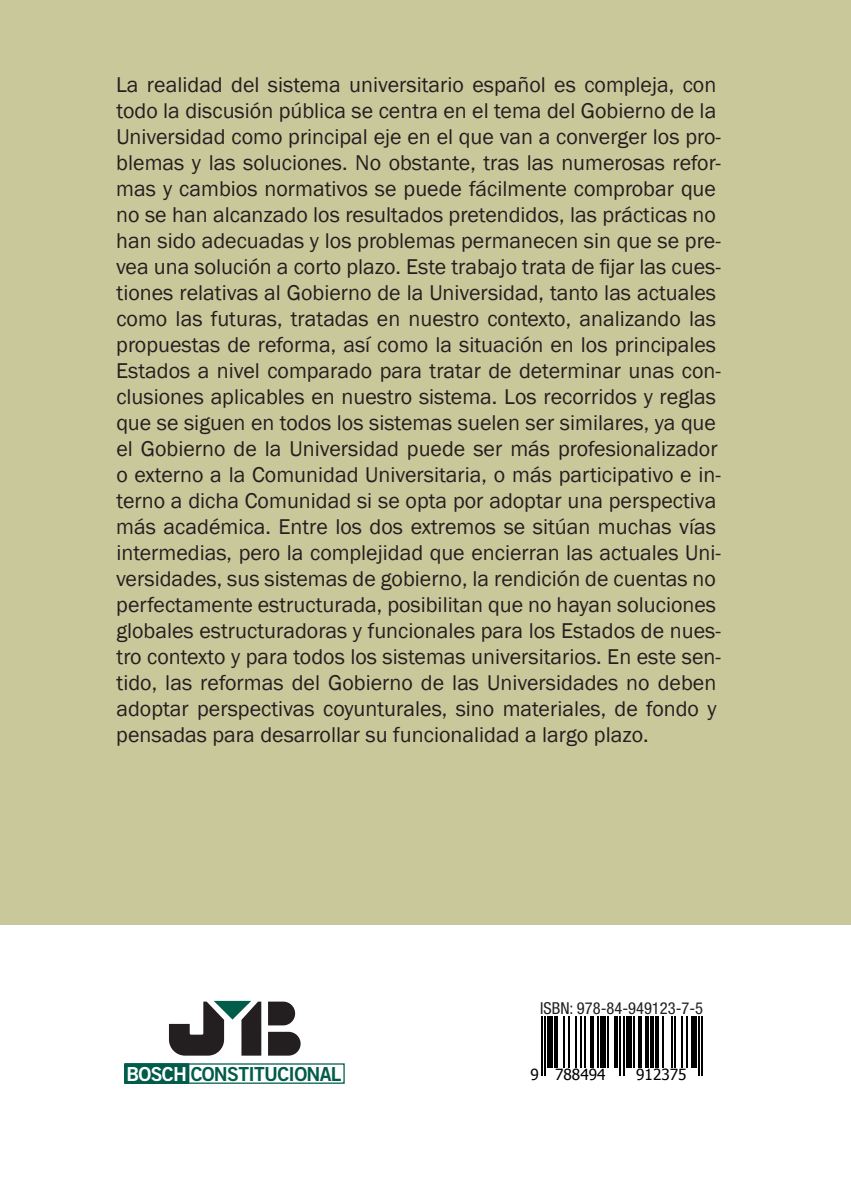
<style>
.page{position:relative;width:851px;height:1191px;background:#fff}
.page>*{position:absolute;margin:0;border:0;box-sizing:border-box;transform-origin:0 0}
.t1{font:22px/26px "Franklin Gothic";color:#231f20}
.t2{font:19.4px "Trade Gothic LT Std Bd 2";letter-spacing:-.035em;color:#015c4a}
.t3{font:condensed 16.6px "Helvetica Neue LT Std";color:#231f20}
.t4{font:15.4px "Tahoma";color:#000001}
.s1{color:#fff}
</style>
<div class="page">
<hr style="left:541px;top:1016px;width:1px;height:59px;background:#000001">
<hr style="left:544px;top:1016px;width:2px;height:59px;background:#000001">
<div style="left:548px;top:1016px;width:5px;height:51px;background:#000001"></div>
<hr style="left:554px;top:1016px;width:4px;height:51px;background:#000001">
<hr style="left:563px;top:1016px;width:2px;height:51px;background:#000001">
<hr style="left:568px;top:1016px;width:2px;height:51px;background:#000001">
<hr style="left:575px;top:1016px;width:1px;height:51px;background:#000001">
<hr style="left:580px;top:1016px;width:2px;height:51px;background:#000001">
<hr style="left:583px;top:1016px;width:2px;height:51px;background:#000001">
<hr style="left:590px;top:1016px;width:4px;height:51px;background:#000001">
<hr style="left:597px;top:1016px;width:2px;height:51px;background:#000001">
<div style="left:600px;top:1016px;width:5px;height:51px;background:#000001"></div>
<hr style="left:607px;top:1016px;width:2px;height:51px;background:#000001">
<hr style="left:614px;top:1016px;width:3px;height:51px;background:#000001">
<hr style="left:619px;top:1016px;width:2px;height:59px;background:#000001">
<hr style="left:622px;top:1016px;width:2px;height:59px;background:#000001">
<div style="left:626px;top:1016px;width:5px;height:51px;background:#000001"></div>
<hr style="left:633px;top:1016px;width:1px;height:51px;background:#000001">
<hr style="left:638px;top:1016px;width:3px;height:51px;background:#000001">
<hr style="left:645px;top:1016px;width:3px;height:51px;background:#000001">
<hr style="left:650px;top:1016px;width:3px;height:51px;background:#000001">
<hr style="left:655px;top:1016px;width:3px;height:51px;background:#000001">
<hr style="left:662px;top:1016px;width:1px;height:51px;background:#000001">
<hr style="left:670px;top:1016px;width:2px;height:51px;background:#000001">
<hr style="left:674px;top:1016px;width:1px;height:51px;background:#000001">
<hr style="left:680px;top:1016px;width:2px;height:51px;background:#000001">
<hr style="left:686px;top:1016px;width:1px;height:51px;background:#000001">
<div style="left:691px;top:1016px;width:5px;height:51px;background:#000001"></div>
<hr style="left:697px;top:1016px;width:2px;height:59px;background:#000001">
<hr style="left:701px;top:1016px;width:2px;height:59px;background:#000001">
<svg style="left:169px;top:1000px;width:132px;height:56px"></svg>
<div style="left:126px;top:1064px;width:62px;height:19px;background:#015c4a"></div>
<div style="left:124px;top:1063px;width:65px;height:20px;border:2px solid #015c4a"></div>
<div style="left:0;top:0;width:850px;height:924px;background:#c9c89b"></div>
<p class="t1" style="left:116px;top:72px;width:606px">La realidad del sistema universitario español es compleja, con todo la discusión pública se centra en el tema del Gobierno de la Universidad como principal eje en el que van a converger los pro&shy;blemas y las soluciones. No obstante, tras las numerosas refor&shy;mas y cambios normativos se puede fácilmente comprobar que no se han alcanzado los resultados pretendidos, las prácticas no han sido adecuadas y los problemas permanecen sin que se pre&shy;vea una solución a corto plazo. Este trabajo trata de fijar las cues&shy;tiones relativas al Gobierno de la Universidad, tanto las actuales como las futuras, tratadas en nuestro contexto, analizando las propuestas de reforma, así como la situación en los principales Estados a nivel comparado para tratar de determinar unas con&shy;clusiones aplicables en nuestro sistema. Los recorridos y reglas que se siguen en todos los sistemas suelen ser similares, ya que el Gobierno de la Universidad puede ser más profesionalizador o externo a la Comunidad Universitaria, o más participativo e in&shy;terno a dicha Comunidad si se opta por adoptar una perspectiva más académica. Entre los dos extremos se sitúan muchas vías intermedias, pero la complejidad que encierran las actuales Uni&shy;versidades, sus sistemas de gobierno, la rendición de cuentas no perfectamente estructurada, posibilitan que no hayan soluciones globales estructuradoras y funcionales para los Estados de nues&shy;tro contexto y para todos los sistemas universitarios. En este sen&shy;tido, las reformas del Gobierno de las Universidades no deben adoptar perspectivas coyunturales, sino materiales, de fondo y pensadas para desarrollar su funcionalidad a largo plazo.</p>
<p class="t2" style="left:126px;top:1061px;width:217px"><span class="s1">BOSCH</span> CONSTITUCIONAL</p>
<p class="t3" style="left:540px;top:998px;width:164px">ISBN: 978-84-949123-7-5</p>
<p class="t4" style="left:530px;top:1064px;width:76px">9 788494</p>
<p class="t4" style="left:636px;top:1064px;width:52px">912375</p>
</div>
